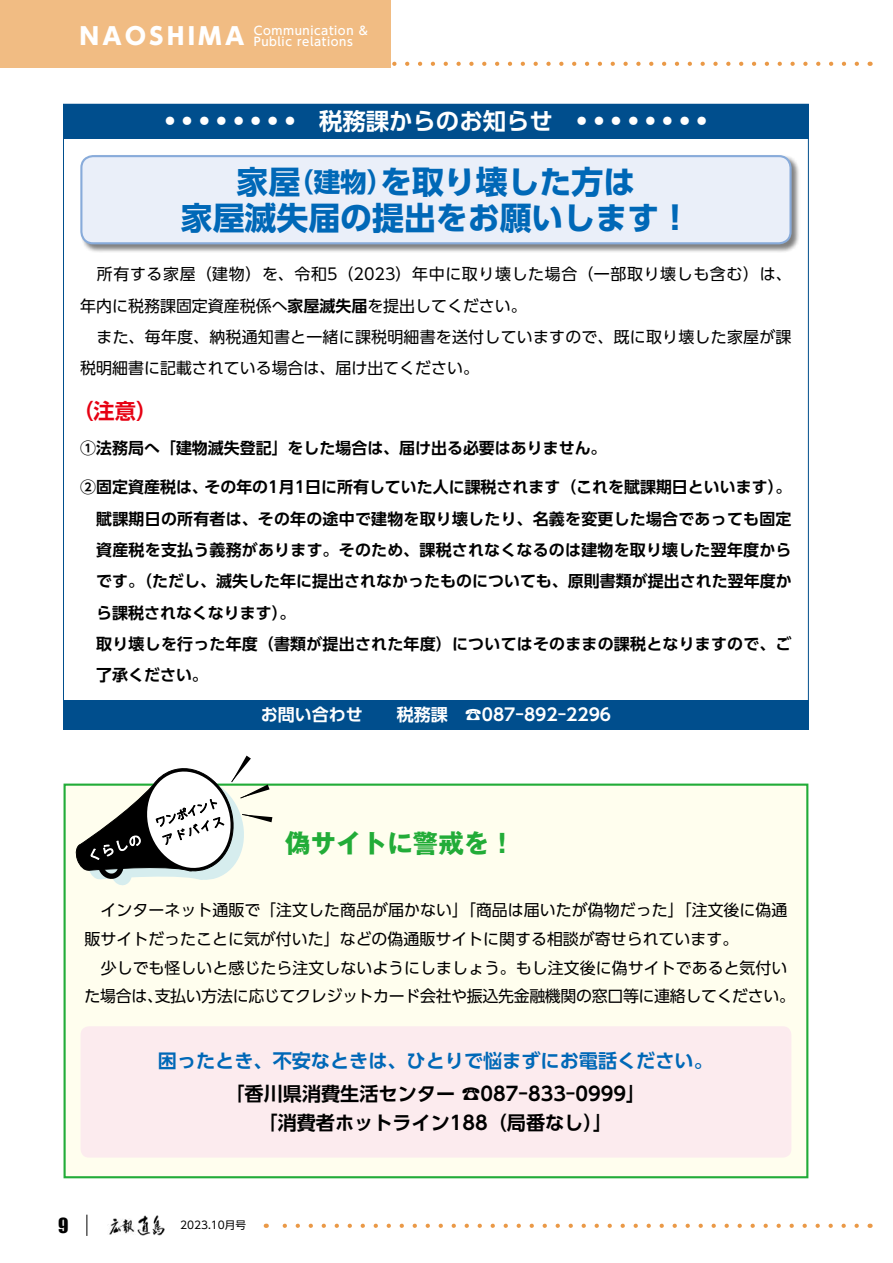
<style>
.page{position:relative;width:893px;height:1263px;background:#fff}
.page>*{position:absolute;margin:0;border:0;box-sizing:border-box;transform-origin:0 0}
.t1{font:700 31.95px/36.2px "UD Shin Go Pro";color:#0068b7}
.t2{font:700 26.55px "UD Shin Go Pro";color:#0068b7}
.t3{font:700 25.5px "Gothic MB101 Pro";color:#22ac38}
.t4{font:700 23.4px "Shin Go Pro De";color:#fff}
.t5{font:700 23.4px "UD Shin Go Pro De";color:#fff}
.t6{font:800 23.4px "UD Shin Go Pro";letter-spacing:.15em;color:#fff}
.t7{font:700 21.3px "UD Shin Go Pro De";color:#e60012}
.t8{font:700 19.2px/28.7px "UD Shin Go Pro De";color:#000;text-align:center}
.t9{font:700 19.2px "UD Shin Go Pro De";color:#0068b7}
.t10{font:19.2px "Impact";color:#000}
.t11{font:700 16.95px "UD Shin Go Pro De";color:#fff}
.t12{font:15.9px/31.2px "UD Shin Go Pro";color:#000}
.t13{font:700 15.9px/31.2px "UD Shin Go Pro De";letter-spacing:.005em;color:#000}
.t14{font:500 11.7px "UD Shin Go Pro";letter-spacing:.05em;color:#fff}
.t15{font:10.65px "UD Shin Go Pro";color:#000}
.s1{font-family:"UD Shin Go Pro De";font-weight:700}
</style>
<div class="page">
<svg style="left:87px;top:1215px;width:1px;height:21px"></svg>
<svg style="left:392px;top:62px;width:465px;height:4px"></svg>
<div style="left:0;top:0;width:391px;height:68px;background:#f1bc83"></div>
<svg style="left:266px;top:1224px;width:591px;height:4px"></svg>
<img style="left:108px;top:1219px;width:27px;height:16px">
<img style="left:138px;top:1215px;width:27px;height:20px">
<div style="left:63px;top:104px;width:746px;height:34px;background:#004e8d"></div>
<div style="left:63px;top:700px;width:746px;height:30px;background:#004e8d"></div>
<div style="left:80px;top:155px;width:720px;height:98px;background:#000;opacity:.5"></div>
<div style="left:81px;top:156px;width:709px;height:87px;background:#eaeff9;border-radius:12px"></div>
<div style="left:80px;top:155px;width:712px;height:89px;border:2px solid #88abda;border-radius:12px"></div>
<div style="left:64px;top:783px;width:744px;height:395px;background:#fffeee;border:2px solid #22ac38"></div>
<div style="left:81px;top:1026px;width:710px;height:131px;background:#fcebee;border-radius:9px"></div>
<svg style="left:75px;top:756px;width:197px;height:130px"></svg>
<p class="t14" style="left:254px;top:21px;width:115px">Communication &amp;</p>
<h3 class="t6" style="left:80px;top:17px;width:166px">NAOSHIMA</h3>
<p class="t14" style="left:254px;top:32px;width:101px">Public relations</p>
<h3 class="t4" style="left:165px;top:102px;width:133px">••••••••</h3>
<h3 class="t5" style="left:319px;top:102px;width:235px">税務課からのお知らせ</h3>
<h3 class="t4" style="left:576px;top:102px;width:133px">••••••••</h3>
<h1 class="t1" style="left:380px;top:163px;width:257px">を取り壊した方は</h1>
<h1 class="t1" style="left:181px;top:163px;width:512px;text-indent:56px">家屋<br>家屋滅失届の提出をお願いします!</h1>
<h2 class="t2" style="left:287px;top:160px;width:108px">（建物）</h2>
<p class="t12" style="left:80px;top:258px;width:713px">　所有する家屋（建物）を、令和5（2023）年中に取り壊した場合（一部取り壊しも含む）は、年内に税務課固定資産税係へ<span class="s1">家屋滅失届</span>を提出してください。<br>　また、毎年度、納税通知書と一緒に課税明細書を送付していますので、既に取り壊した家屋が課税明細書に記載されている場合は、届け出てください。</p>
<h3 class="t7" style="left:72px;top:393px;width:87px">（注意(</h3>
<p class="t13" style="left:80px;top:432px;width:528px">①法務局へ「建物滅失登記」をした場合は、届け出る必要はありません。</p>
<p class="t13" style="left:204px;top:471px;width:589px">その年の1月1日に所有していた人に課税されます（これを賦課期日といいます。(</p>
<p class="t13" style="left:96px;top:471px;width:697px;text-indent:-16px">②固定資産税は、<br>賦課期日の所有者は、その年の途中で建物を取り壊したり、名義を変更した場合であっても固定資産税を支払う義務があります。そのため、課税されなくなるのは建物を取り壊した翌年度からです。（ただし、滅失した年に提出されなかったものについても、原則書類が提出された翌年度から課税されなくなります。(<br>取り壊しを行った年度（書類が提出された年度）についてはそのままの課税となりますので、ご了承ください。</p>
<p class="t11" style="left:261px;top:701px;width:189px">お問い合わせ　　税務課</p>
<p class="t11" style="left:465px;top:701px;width:148px">☎087-892-2296</p>
<h3 class="t3" style="left:285px;top:822px;width:231px">偽サイトに警戒を!</h3>
<p class="t12" style="left:85px;top:895px;width:704px;line-height:28.7px">　インターネット通販で「注文した商品が届かない」「商品は届いたが偽物だった」「注文後に偽通販サイトだったことに気が付いた」などの偽通販サイトに関する相談が寄せられています。</p>
<p class="t12" style="left:155px;top:953px;width:642px;line-height:28.7px;text-indent:-54px">少しでも怪しいと感じたら注文しないようにしましょう。もし注文後に偽サイトであると気付い支払い方法に応じてクレジットカード会社や振込先金融機関の窓口等に連絡してください。</p>
<p class="t12" style="left:85px;top:980px;width:80px">た場合は、</p>
<p class="t9" style="left:158px;top:1045px;width:556px">困ったとき、不安なときは、ひとりで悩まずにお電話ください。</p>
<p class="t8" style="left:225px;top:1079px;width:421px">「香川県消費生活センター ☎087-833-0999「「消費者ホットライン188（局番なし「(</p>
<p class="t10" style="left:58px;top:1210px;width:12px">9</p>
<p class="t15" style="left:180px;top:1217px;width:68px">2023.10月号</p>
</div>
